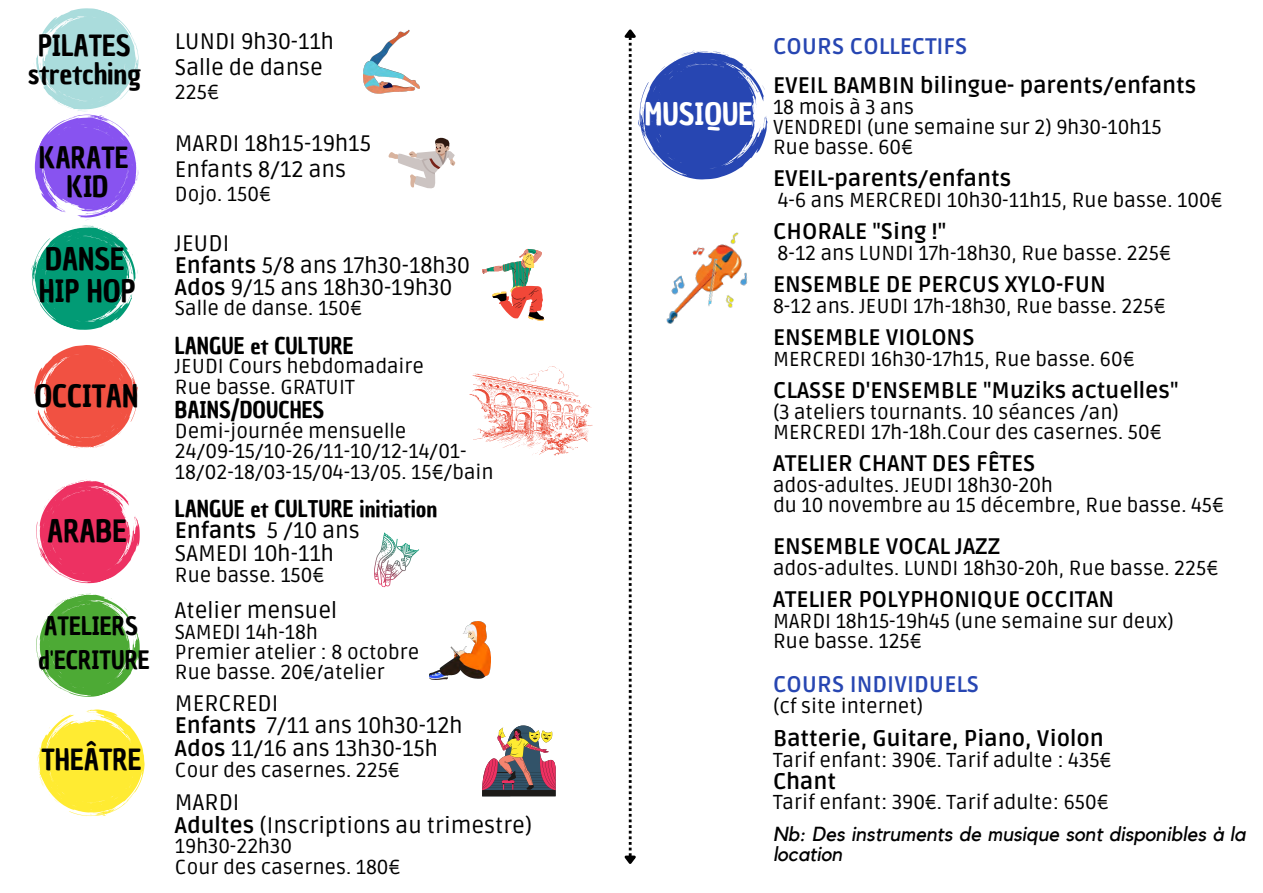
<style>
.page{position:relative;width:1263px;height:893px;background:#fff}
.page>*{position:absolute;margin:0;border:0;box-sizing:border-box;transform-origin:0 0}
.t1{font:30px "Chau Philomene One";color:#000}
.t2{font:30px "Chau Philomene One";color:#fff}
.t3{font:28.5px/28.1px "Chau Philomene One";color:#000;text-align:center}
.t4{font:24.75px/34.3px "Chau Philomene One";color:#000}
.t5{font:700 22.5px "Ruda";color:#000}
.t6{font:22.5px/22.5px "Ruda";color:#000}
.t7{font:22.5px "Chau Philomene One";color:#000}
.t8{font:700 22.5px "Ruda";color:#2746b2}
.t9{font:20.25px/20.2px "Ruda";color:#000}
.t10{font:italic 20.25px/20.2px "Kollektif";color:#000}
.s1{font-weight:700}
</style>
<div class="page">
<img style="left:364px;top:29px;width:56px;height:65px">
<svg style="left:388px;top:137px;width:67px;height:52px"></svg>
<img style="left:430px;top:621px;width:61px;height:58px">
<svg style="left:482px;top:725px;width:74px;height:71px"></svg>
<svg style="left:469px;top:366px;width:124px;height:89px"></svg>
<svg style="left:624px;top:29px;width:143px;height:835px"></svg>
<svg style="left:31px;top:8px;width:108px;height:441px"></svg>
<svg style="left:482px;top:249px;width:62px;height:72px"></svg>
<svg style="left:36px;top:479px;width:109px;height:337px"></svg>
<svg style="left:374px;top:532px;width:45px;height:56px"></svg>
<h2 class="t3" style="left:28px;top:32px;width:115px">PILATES stretching</h2>
<h2 class="t3" style="left:39px;top:143px;width:91px;line-height:29.2px">KARATE<br>KID</h2>
<h1 class="t1" style="left:45px;top:239px;width:81px">DANSE</h1>
<h1 class="t1" style="left:39px;top:271px;width:98px">HIP HOP</h1>
<h1 class="t1" style="left:34px;top:376px;width:106px">OCCITAN</h1>
<h1 class="t1" style="left:47px;top:511px;width:81px">ARABE</h1>
<p class="t4" style="left:39px;top:609px;width:113px">ATELIERS d'ECRITURE</p>
<h2 class="t3" style="left:42px;top:746px;width:101px">THEÂTRE</h2>
<p class="t6" style="left:175px;top:29px;width:161px;line-height:25.9px">LUNDI 9h30-11h<br>Salle de danse</p>
<p class="t9" style="left:175px;top:82px;width:46px">225€</p>
<p class="t6" style="left:175px;top:131px;width:198px;line-height:25.9px">MARDI 18h15-19h15<br>Enfants 8/12 ans</p>
<p class="t9" style="left:175px;top:184px;width:98px">Dojo. 150€</p>
<p class="t6" style="left:175px;top:233px;width:296px;line-height:22px">JEUDI<br><span class="s1">Enfants</span> 5/8 ans 17h30-18h30<br><span class="s1">Ados</span> 9/15 ans 18h30-19h30</p>
<p class="t9" style="left:175px;top:299px;width:189px">Salle de danse. 150€</p>
<p class="t7" style="left:175px;top:330px;width:180px">LANGUE et CULTURE</p>
<p class="t9" style="left:175px;top:357px;width:251px">JEUDI Cours hebdomadaire<br>Rue basse. GRATUIT</p>
<p class="t7" style="left:175px;top:395px;width:151px">BAINS/DOUCHES</p>
<p class="t9" style="left:175px;top:421px;width:320px">Demi-journée mensuelle<br>24/09-15/10-26/11-10/12-14/01-<br>18/02-18/03-15/04-13/05. 15€/bain</p>
<p class="t7" style="left:175px;top:494px;width:264px">LANGUE et CULTURE initiation</p>
<p class="t6" style="left:175px;top:520px;width:186px"><span class="s1">Enfants</span> 5 /10 ans<br>SAMEDI 10h-11h</p>
<p class="t9" style="left:175px;top:565px;width:151px">Rue basse. 150€</p>
<p class="t6" style="left:175px;top:600px;width:164px">Atelier mensuel</p>
<p class="t9" style="left:175px;top:622px;width:246px">SAMEDI 14h-18h<br>Premier atelier : 8 octobre<br>Rue basse. 20€/atelier</p>
<p class="t6" style="left:175px;top:692px;width:289px">MERCREDI<br><span class="s1">Enfants</span> 7/11 ans 10h30-12h<br><span class="s1">Ados</span> 11/16 ans 13h30-15h</p>
<p class="t9" style="left:175px;top:760px;width:227px">Cour des casernes. 225€</p>
<p class="t6" style="left:175px;top:791px;width:359px">MARDI<br><span class="s1">Adultes</span> (Inscriptions au trimestre)</p>
<p class="t9" style="left:175px;top:837px;width:227px">19h30-22h30<br>Cour des casernes. 180€</p>
<h1 class="t2" style="left:644px;top:94px;width:110px">MUSIQUE</h1>
<p class="t8" style="left:773px;top:33px;width:196px">COURS COLLECTIFS</p>
<p class="t5" style="left:773px;top:72px;width:425px">EVEIL BAMBIN bilingue- parents/enfants</p>
<p class="t9" style="left:773px;top:97px;width:390px">18 mois à 3 ans<br>VENDREDI (une semaine sur 2) 9h30-10h15<br>Rue basse. 60€</p>
<p class="t5" style="left:773px;top:166px;width:240px">EVEIL-parents/enfants</p>
<p class="t9" style="left:778px;top:191px;width:446px">4-6 ans MERCREDI 10h30-11h15, Rue basse. 100€</p>
<p class="t5" style="left:773px;top:218px;width:175px">CHORALE "Sing !"</p>
<p class="t9" style="left:777px;top:244px;width:395px">8-12 ans LUNDI 17h-18h30, Rue basse. 225€</p>
<p class="t5" style="left:773px;top:271px;width:334px">ENSEMBLE DE PERCUS XYLO-FUN</p>
<p class="t9" style="left:773px;top:296px;width:394px">8-12 ans. JEUDI 17h-18h30, Rue basse. 225€</p>
<p class="t5" style="left:773px;top:324px;width:203px">ENSEMBLE VIOLONS</p>
<p class="t9" style="left:773px;top:349px;width:363px">MERCREDI 16h30-17h15, Rue basse. 60€</p>
<p class="t5" style="left:773px;top:377px;width:407px">CLASSE D'ENSEMBLE "Muziks actuelles"</p>
<p class="t9" style="left:773px;top:402px;width:390px">(3 ateliers tournants. 10 séances /an)<br>MERCREDI 17h-18h.Cour des casernes. 50€</p>
<p class="t5" style="left:773px;top:450px;width:264px">ATELIER CHANT DES FÊTES</p>
<p class="t9" style="left:773px;top:475px;width:453px">ados-adultes. JEUDI 18h30-20h<br>du 10 novembre au 15 décembre, Rue basse. 45€</p>
<p class="t5" style="left:773px;top:534px;width:229px">ENSEMBLE VOCAL JAZZ</p>
<p class="t9" style="left:773px;top:559px;width:447px">ados-adultes. LUNDI 18h30-20h, Rue basse. 225€</p>
<p class="t5" style="left:773px;top:586px;width:343px">ATELIER POLYPHONIQUE OCCITAN</p>
<p class="t9" style="left:773px;top:612px;width:402px">MARDI 18h15-19h45 (une semaine sur deux)<br>Rue basse. 125€</p>
<p class="t8" style="left:773px;top:671px;width:208px">COURS INDIVIDUELS</p>
<p class="t9" style="left:773px;top:696px;width:152px">(cf site internet)</p>
<p class="t5" style="left:773px;top:725px;width:332px">Batterie, Guitare, Piano, Violon</p>
<p class="t9" style="left:773px;top:750px;width:340px">Tarif enfant: 390€. Tarif adulte : 435€</p>
<p class="t5" style="left:773px;top:768px;width:65px">Chant</p>
<p class="t9" style="left:773px;top:793px;width:337px">Tarif enfant: 390€. Tarif adulte: 650€</p>
<p class="t10" style="left:773px;top:824px;width:474px">Nb: Des instruments de musique sont disponibles à la location</p>
</div>
